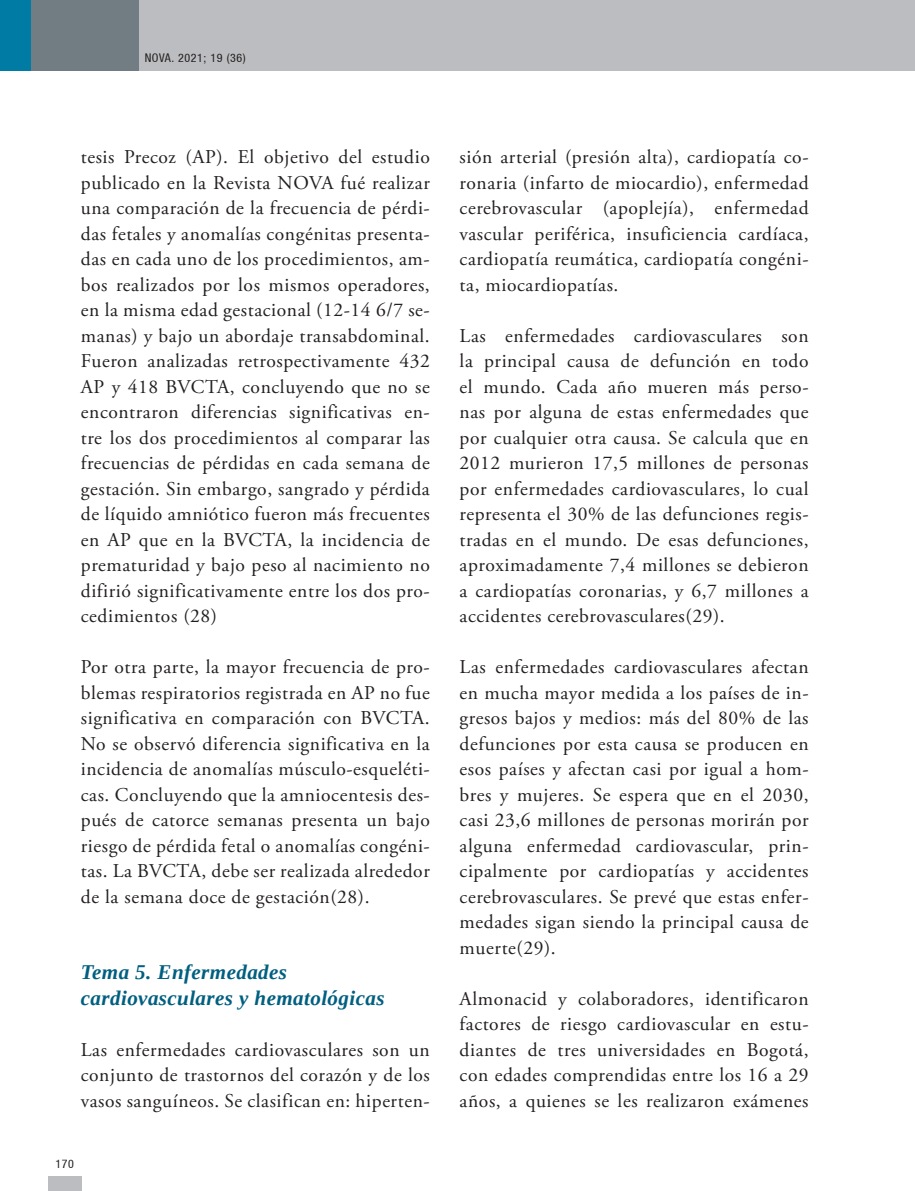
<style>
.page{position:relative;width:915px;height:1191px;background:#fff}
.page>*{position:absolute;margin:0;border:0;box-sizing:border-box;transform-origin:0 0}
.subtitulos_2do_nivel{font:italic 700 21px/25.5px "Liberation Serif";letter-spacing:.02em;color:#005f80}
.parrafo_corrido{font:19.5px/25.5px "Adobe Garamond Pro";letter-spacing:.03em;color:#231f20;text-align:justify}
.t1{font:condensed 12px "Helvetica 57";letter-spacing:.05em;color:#231f20}
</style>
<div class="page">
<div style="left:48px;top:1175px;width:33px;height:16px;background:#bcbdc0"></div>
<div style="left:0;top:0;width:914px;height:71px;background:#bcbdc0"></div>
<div style="left:0;top:0;width:138px;height:71px;background:#717d83"></div>
<div style="left:0;top:0;width:31px;height:71px;background:#007ca4"></div>
<p class="t1" style="left:145px;top:51px;width:103px">NOVA. 2021; 19 (36)</p>
<p class="parrafo_corrido" style="left:81px;top:145px;width:350px">tesis Precoz (AP). El objetivo del estudio publicado en la Revista NOVA fué realizar una comparación de la frecuencia de pérdi&shy;das fetales y anomalías congénitas presenta&shy;das en cada uno de los procedimientos, am&shy;bos realizados por los mismos operadores, en la misma edad gestacional (12-14 6/7 se&shy;manas) y bajo un abordaje transabdominal.<br>Fueron analizadas retrospectivamente 432<br>AP y 418 BVCTA, concluyendo que no se encontraron diferencias significativas en&shy;tre los dos procedimientos al comparar las frecuencias de pérdidas en cada semana de gestación. Sin embargo, sangrado y pérdida de líquido amniótico fueron más frecuentes en AP que en la BVCTA, la incidencia de prematuridad y bajo peso al nacimiento no difirió significativamente entre los dos pro&shy;cedimientos (28)</p>
<p class="parrafo_corrido" style="left:81px;top:655px;width:350px">Por otra parte, la mayor frecuencia de pro&shy;blemas respiratorios registrada en AP no fue significativa en comparación con BVCTA.<br>No se observó diferencia significativa en la incidencia de anomalías músculo-esqueléti&shy;cas. Concluyendo que la amniocentesis des&shy;pués de catorce semanas presenta un bajo riesgo de pérdida fetal o anomalías congéni&shy;tas. La BVCTA, debe ser realizada alrededor de la semana doce de gestación(28).</p>
<p class="subtitulos_2do_nivel" style="left:81px;top:959px;width:305px">Tema 5. Enfermedades cardiovasculares y hematológicas</p>
<p class="parrafo_corrido" style="left:81px;top:1037px;width:350px">Las enfermedades cardiovasculares son un conjunto de trastornos del corazón y de los vasos sanguíneos. Se clasifican en: hiperten-</p>
<p class="t1" style="left:55px;top:1156px;width:20px">170</p>
<p class="parrafo_corrido" style="left:459px;top:145px;width:350px">sión arterial (presión alta), cardiopatía co&shy;ronaria (infarto de miocardio), enfermedad cerebrovascular (apoplejía), enfermedad vascular periférica, insuficiencia cardíaca, cardiopatía reumática, cardiopatía congéni&shy;ta, miocardiopatías.</p>
<p class="parrafo_corrido" style="left:459px;top:323px;width:350px">Las enfermedades cardiovasculares son la principal causa de defunción en todo el mundo. Cada año mueren más perso&shy;nas por alguna de estas enfermedades que por cualquier otra causa. Se calcula que en 2012 murieron 17,5 millones de personas por enfermedades cardiovasculares, lo cual representa el 30% de las defunciones regis&shy;tradas en el mundo. De esas defunciones, aproximadamente 7,4 millones se debieron a cardiopatías coronarias, y 6,7 millones a accidentes cerebrovasculares(29).</p>
<p class="parrafo_corrido" style="left:459px;top:655px;width:350px">Las enfermedades cardiovasculares afectan en mucha mayor medida a los países de in&shy;gresos bajos y medios: más del 80% de las defunciones por esta causa se producen en esos países y afectan casi por igual a hom&shy;bres y mujeres. Se espera que en el 2030, casi 23,6 millones de personas morirán por alguna enfermedad cardiovascular, prin&shy;cipalmente por cardiopatías y accidentes cerebrovasculares. Se prevé que estas enfer&shy;medades sigan siendo la principal causa de muerte(29).</p>
<p class="parrafo_corrido" style="left:459px;top:986px;width:350px">Almonacid y colaboradores, identificaron factores de riesgo cardiovascular en estu&shy;diantes de tres universidades en Bogotá, con edades comprendidas entre los 16 a 29 años, a quienes se les realizaron exámenes</p>
</div>
